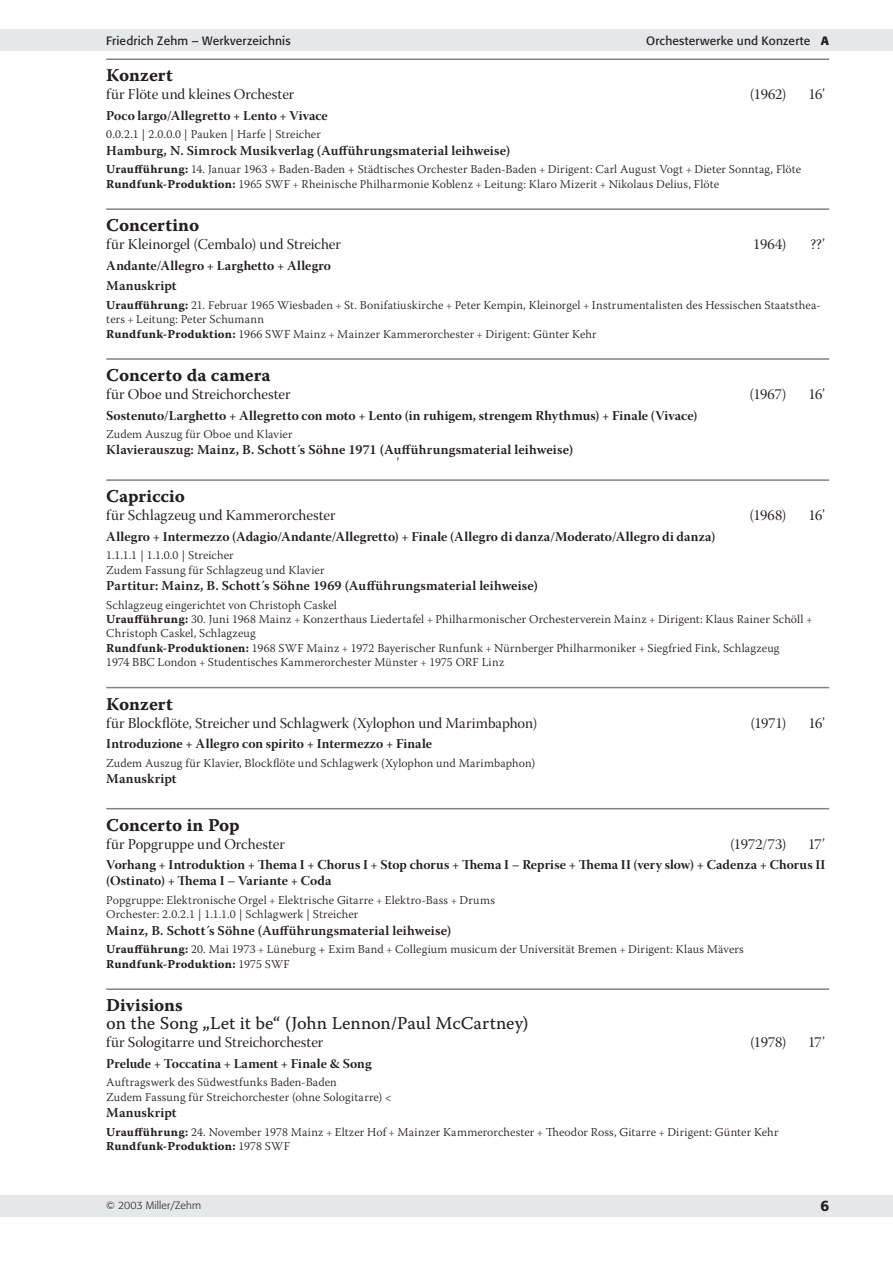
<style>
.page{position:relative;width:893px;height:1263px;background:#fff}
.page>*{position:absolute;margin:0;border:0;box-sizing:border-box;transform-origin:0 0}
.Werktitel_________Ta{font:18px "Warnock Pro Bold Capt";color:#231f20}
.werktitel_2{font:18px "Warnock Pro Capt";color:#231f20}
.Untertitel_2_______T{font:15px "Warnock Pro Subh";letter-spacing:-.005em;color:#231f20}
.t1{font:500 15px "Formata";color:#231f20}
.Werkteile{font:13.5px/16.2px "Warnock Pro Bold Subh";letter-spacing:.005em;color:#231f20}
.Verlag{font:600 13.5px "Warnock Pro";letter-spacing:.01em;color:#231f20}
.verlag_Manuskript{font:600 13.5px "Warnock Pro";letter-spacing:.01em;color:#231f20}
.Beschreibung{font:300 12px/14.4px "Warnock Pro";letter-spacing:.01em;color:#231f20}
.t2{font:12px "Formata";letter-spacing:.015em;color:#231f20}
.Beschreibung-2{font:12px "Warnock Pro Bold Capt";letter-spacing:.02em;color:#231f20}
.t3{font:300 10.5px "Formata";letter-spacing:.015em;color:#231f20}
.s1{font-weight:700}
.s2{font-family:"Warnock Pro Bold Capt";font-weight:400}
.s3{font-family:"Warnock Pro Bold Subh";font-weight:400;color:#57585a}
.s4{font-family:"Warnock Pro";font-weight:300}
</style>
<div class="page">
<div style="left:0;top:30px;width:893px;height:21px;background:#e6e7e9"></div>
<div style="left:0;top:1195px;width:893px;height:21px;background:#e6e7e9"></div>
<hr style="left:106px;top:59px;width:723px;height:1px;background:#808285">
<hr style="left:106px;top:208px;width:723px;height:2px;background:#808285">
<hr style="left:106px;top:358px;width:723px;height:2px;background:#808285">
<hr style="left:106px;top:479px;width:723px;height:2px;background:#808285">
<hr style="left:106px;top:687px;width:723px;height:1px;background:#808285">
<hr style="left:106px;top:808px;width:723px;height:1px;background:#808285">
<hr style="left:106px;top:988px;width:723px;height:2px;background:#808285">
<p class="t2" style="left:106px;top:33px;width:186px">Friedrich Zehm – Werkverzeichnis</p>
<p class="t2" style="left:646px;top:33px;width:184px">Orchesterwerke und Konzerte <span class="s1">A</span></p>
<p class="Werktitel_________Ta" style="left:106px;top:65px;width:68px">Konzert</p>
<p class="Untertitel_2_______T" style="left:106px;top:86px;width:190px">für Flöte und kleines Orchester</p>
<p class="Untertitel_2_______T" style="left:750px;top:86px;width:38px">(1962)</p>
<p class="Untertitel_2_______T" style="left:808px;top:86px;width:18px">16’</p>
<p class="Werkteile" style="left:106px;top:107px;width:223px">Poco largo/Allegretto + Lento + Vivace</p>
<p class="Beschreibung" style="left:106px;top:127px;width:216px">0.0.2.1 | 2.0.0.0 | Pauken | Harfe | Streicher</p>
<p class="Verlag" style="left:106px;top:142px;width:405px">Hamburg, N. Simrock Musikverlag (Aufführungsmaterial leihweise)</p>
<p class="Beschreibung" style="left:106px;top:162px;width:696px"><span class="s2">Uraufführung:</span> 14. Januar 1963 <span class="s3">+</span> Baden-Baden + Städtisches Orchester Baden-Baden <span class="s3">+</span> Dirigent: Carl August Vogt <span class="s3">+</span> Dieter Sonntag, Flöte</p>
<p class="Beschreibung" style="left:106px;top:176px;width:614px"><span class="s2">Rundfunk-Produktion:</span> 1965 SWF <span class="s3">+</span> Rheinische Philharmonie Koblenz <span class="s3">+</span> Leitung: Klaro Mizerit <span class="s3">+</span> Nikolaus Delius, Flöte</p>
<p class="Werktitel_________Ta" style="left:106px;top:214px;width:94px">Concertino</p>
<p class="Untertitel_2_______T" style="left:106px;top:236px;width:236px">für Kleinorgel (Cembalo) und Streicher</p>
<p class="Untertitel_2_______T" style="left:753px;top:236px;width:35px">1964)</p>
<p class="Untertitel_2_______T" style="left:810px;top:236px;width:16px">??’</p>
<p class="Werkteile" style="left:106px;top:257px;width:226px">Andante/Allegro + Larghetto + Allegro</p>
<p class="verlag_Manuskript" style="left:106px;top:277px;width:72px">Manuskript</p>
<p class="Beschreibung" style="left:106px;top:297px;width:716px"><span class="s2">Uraufführung:</span> 21. Februar 1965 Wiesbaden <span class="s3">+</span> St. Bonifatiuskirche <span class="s3">+</span> Peter Kempin, Kleinorgel <span class="s3">+</span> Instrumentalisten des Hessischen Staatsthea&shy;ters <span class="s3">+</span> Leitung: Peter Schumann</p>
<p class="Beschreibung" style="left:106px;top:326px;width:492px"><span class="s2">Rundfunk-Produktion:</span> 1966 SWF Mainz <span class="s3">+</span> Mainzer Kammerorchester <span class="s3">+</span> Dirigent: Günter Kehr</p>
<p class="Werktitel_________Ta" style="left:106px;top:364px;width:166px">Concerto da camera</p>
<p class="Untertitel_2_______T" style="left:106px;top:386px;width:186px">für Oboe und Streichorchester</p>
<p class="Untertitel_2_______T" style="left:749px;top:386px;width:39px">(1967)</p>
<p class="Untertitel_2_______T" style="left:808px;top:386px;width:18px">16’</p>
<p class="Werkteile" style="left:106px;top:407px;width:593px">Sostenuto/Larghetto + Allegretto con moto + Lento (in ruhigem, strengem Rhythmus) + Finale (Vivace)</p>
<p class="Beschreibung" style="left:106px;top:427px;width:188px">Zudem Auszug für Oboe und Klavier</p>
<p class="Verlag" style="left:106px;top:442px;width:468px">Klavierauszug: Mainz, B. Schott´s Söhne 1971 (Aufführungsmaterial leihweise)</p>
<p class="Werktitel_________Ta" style="left:106px;top:485px;width:80px">Capriccio</p>
<p class="Untertitel_2_______T" style="left:106px;top:507px;width:231px">für Schlagzeug und Kammerorchester</p>
<p class="Untertitel_2_______T" style="left:749px;top:507px;width:39px">(1968)</p>
<p class="Untertitel_2_______T" style="left:808px;top:507px;width:18px">16’</p>
<p class="Werkteile" style="left:106px;top:528px;width:611px">Allegro + Intermezzo (Adagio/Andante/Allegretto) + Finale (Allegro di danza/Moderato/Allegro di danza)</p>
<p class="Beschreibung" style="left:106px;top:548px;width:129px">1.1.1.1 | 1.1.0.0 | Streicher</p>
<p class="Beschreibung" style="left:106px;top:562px;width:220px">Zudem Fassung für Schlagzeug und Klavier</p>
<p class="Verlag" style="left:106px;top:577px;width:433px">Partitur: Mainz, B. Schott´s Söhne 1969 (Aufführungsmaterial leihweise)</p>
<p class="Beschreibung" style="left:106px;top:597px;width:232px">Schlagzeug eingerichtet von Christoph Caskel</p>
<p class="Beschreibung" style="left:106px;top:611px;width:708px"><span class="s2">Uraufführung:</span> 30. Juni 1968 Mainz <span class="s3">+</span> Konzerthaus Liedertafel <span class="s3">+</span> Philharmonischer Orchesterverein Mainz <span class="s3">+</span> Dirigent: Klaus Rainer Schöll <span class="s3">+<br></span>Christoph Caskel, Schlagzeug</p>
<p class="Beschreibung" style="left:106px;top:640px;width:675px"><span class="s2">Rundfunk-Produktionen:</span> 1968 SWF Mainz <span class="s3">+</span> 1972 Bayerischer Runfunk <span class="s3">+</span> Nürnberger Philharmoniker <span class="s3">+</span> Siegfried Fink, Schlagzeug</p>
<p class="Beschreibung" style="left:106px;top:655px;width:399px">1974 BBC London <span class="s3">+</span> Studentisches Kammerorchester Münster <span class="s3">+</span> 1975 ORF Linz</p>
<p class="Werktitel_________Ta" style="left:106px;top:693px;width:68px">Konzert</p>
<p class="Untertitel_2_______T" style="left:106px;top:714px;width:433px">für Blockflöte, Streicher und Schlagwerk (Xylophon und Marimbaphon)</p>
<p class="Untertitel_2_______T" style="left:750px;top:714px;width:38px">(1971)</p>
<p class="Untertitel_2_______T" style="left:808px;top:714px;width:18px">16’</p>
<p class="Werkteile" style="left:106px;top:735px;width:327px">Introduzione + Allegro con spirito + Intermezzo + Finale</p>
<p class="Beschreibung" style="left:106px;top:755px;width:430px">Zudem Auszug für Klavier, Blockflöte und Schlagwerk (Xylophon und Marimbaphon)</p>
<p class="verlag_Manuskript" style="left:106px;top:770px;width:72px">Manuskript</p>
<p class="Werktitel_________Ta" style="left:106px;top:814px;width:135px">Concerto in Pop</p>
<p class="Untertitel_2_______T" style="left:106px;top:835px;width:180px">für Popgruppe und Orchester</p>
<p class="Untertitel_2_______T" style="left:730px;top:835px;width:58px">(1972/73)</p>
<p class="Untertitel_2_______T" style="left:808px;top:835px;width:18px">17’</p>
<p class="Werkteile" style="left:106px;top:856px;width:720px">Vorhang + Introduktion + Thema I + Chorus I + Stop chorus + Thema I – Reprise + Thema II (very slow) + Cadenza + Chorus II (Ostinato) + Thema I – Variante + Coda</p>
<p class="Beschreibung" style="left:106px;top:893px;width:390px">Popgruppe: Elektronische Orgel <span class="s3">+</span> Elektrische Gitarre <span class="s3">+</span> Elektro-Bass <span class="s3">+</span> Drums</p>
<p class="Beschreibung" style="left:106px;top:907px;width:253px">Orchester: 2.0.2.1 | 1.1.1.0 | Schlagwerk | Streicher</p>
<p class="Verlag" style="left:106px;top:922px;width:346px">Mainz, B. Schott´s Söhne (Aufführungsmaterial leihweise)</p>
<p class="Beschreibung" style="left:106px;top:942px;width:639px"><span class="s2">Uraufführung:</span> 20. Mai 1973 <span class="s3">+</span> Lüneburg + Exim Band <span class="s3">+</span> Collegium musicum der Universität Bremen <span class="s3">+</span> Dirigent: Klaus Mävers</p>
<p class="Beschreibung-2" style="left:106px;top:956px;width:185px">Rundfunk-Produktion: <span class="s4">1975 SWF</span></p>
<p class="Werktitel_________Ta" style="left:106px;top:994px;width:78px">Divisions</p>
<p class="werktitel_2" style="left:106px;top:1012px;width:424px">on the Song „Let it be“ (John Lennon/Paul McCartney)</p>
<p class="Untertitel_2_______T" style="left:106px;top:1034px;width:219px">für Sologitarre und Streichorchester</p>
<p class="Untertitel_2_______T" style="left:750px;top:1034px;width:38px">(1978)</p>
<p class="Untertitel_2_______T" style="left:808px;top:1034px;width:18px">17’</p>
<p class="Werkteile" style="left:106px;top:1055px;width:267px">Prelude + Toccatina + Lament + Finale &amp; Song</p>
<p class="Beschreibung" style="left:106px;top:1075px;width:232px">Auftragswerk des Südwestfunks Baden-Baden</p>
<p class="Beschreibung" style="left:106px;top:1089px;width:287px">Zudem Fassung für Streichorchester (ohne Sologitarre) &lt;</p>
<p class="verlag_Manuskript" style="left:106px;top:1104px;width:72px">Manuskript</p>
<p class="Beschreibung" style="left:106px;top:1124px;width:674px"><span class="s2">Uraufführung:</span> 24. November 1978 Mainz <span class="s3">+</span> Eltzer Hof <span class="s3">+</span> Mainzer Kammerorchester <span class="s3">+</span> Theodor Ross, Gitarre <span class="s3">+</span> Dirigent: Günter Kehr</p>
<p class="Beschreibung-2" style="left:106px;top:1139px;width:185px">Rundfunk-Produktion: <span class="s4">1978 SWF</span></p>
<p class="Untertitel_2_______T" style="left:396px;top:455px;width:4px">’</p>
<p class="t3" style="left:106px;top:1199px;width:96px">© 2003 Miller/Zehm</p>
<p class="t1" style="left:820px;top:1196px;width:10px">6</p>
</div>
